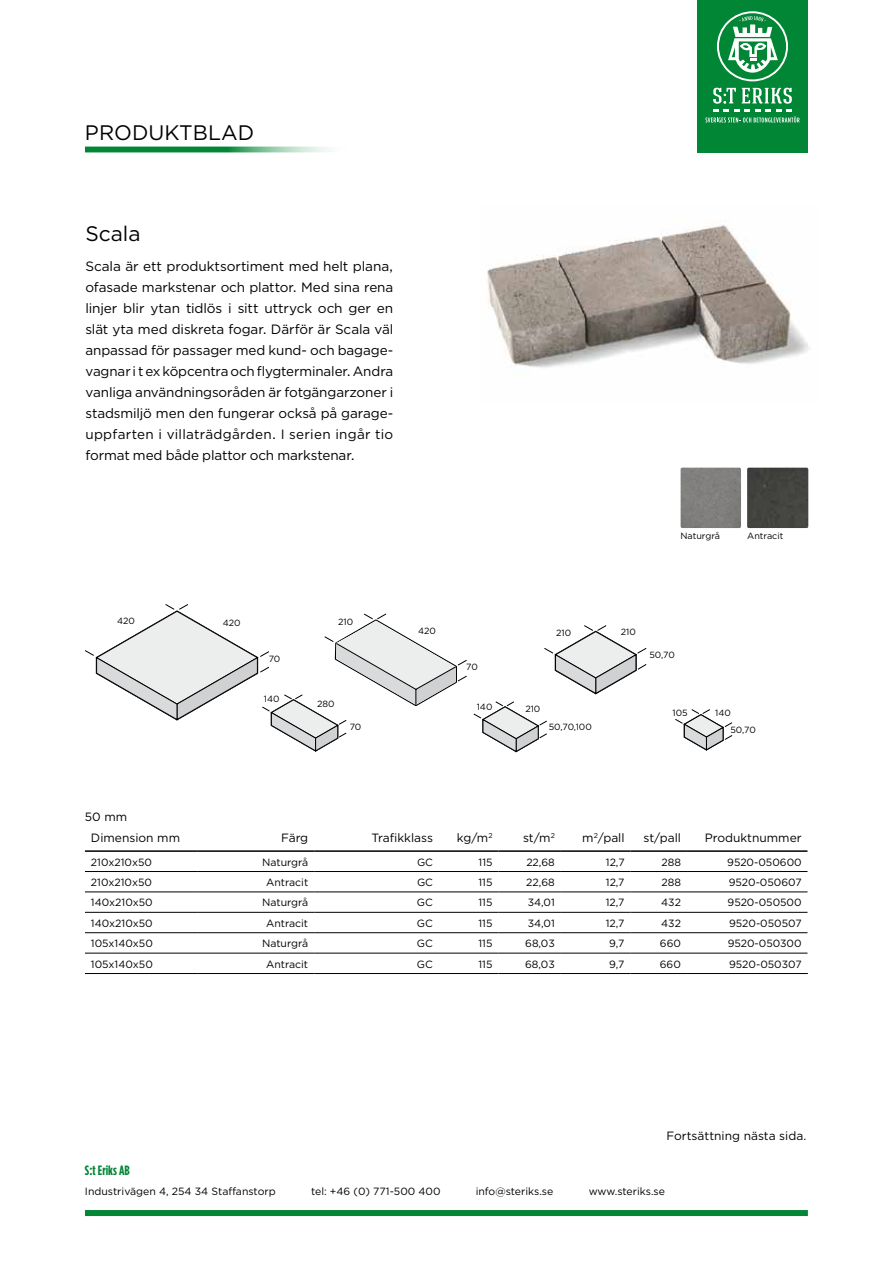
<style>
.page{position:relative;width:893px;height:1263px;background:#fff}
.page>*{position:absolute;margin:0;border:0;box-sizing:border-box;transform-origin:0 0}
.t1{font:21px "Gotham";color:#000}
.t2{font:13.5px/21px "Gotham";letter-spacing:-.005em;color:#000;text-align:justify}
.t3{font:700 13.5px "Gotham Condensed";color:#008635}
.t4{font:12px "Gotham";color:#000}
.t5{font:10.5px "Gotham";color:#000}
.t6{font:9px "Gotham";color:#000}
</style>
<div class="page">
<img style="left:487px;top:225px;width:322px;height:143px">
<svg style="left:544px;top:625px;width:103px;height:69px"></svg>
<div style="left:681px;top:468px;width:60px;height:60px;background:#807f7d"></div>
<div style="left:747px;top:468px;width:61px;height:60px;background:#43443f"></div>
<svg style="left:85px;top:604px;width:382px;height:148px"></svg>
<svg style="left:473px;top:701px;width:74px;height:51px"></svg>
<svg style="left:675px;top:709px;width:57px;height:41px"></svg>
<hr style="left:85px;top:850px;width:112px;height:2px;background:#000">
<hr style="left:197px;top:850px;width:117px;height:2px;background:#000">
<hr style="left:314px;top:850px;width:125px;height:2px;background:#000">
<hr style="left:439px;top:850px;width:59px;height:2px;background:#000">
<hr style="left:498px;top:850px;width:63px;height:2px;background:#000">
<hr style="left:561px;top:850px;width:70px;height:2px;background:#000">
<hr style="left:631px;top:850px;width:56px;height:2px;background:#000">
<hr style="left:687px;top:850px;width:120px;height:2px;background:#000">
<hr style="left:85px;top:871px;width:112px;height:1px;background:#000">
<hr style="left:197px;top:871px;width:117px;height:1px;background:#000">
<hr style="left:314px;top:871px;width:125px;height:1px;background:#000">
<hr style="left:439px;top:871px;width:59px;height:1px;background:#000">
<hr style="left:498px;top:871px;width:63px;height:1px;background:#000">
<hr style="left:561px;top:871px;width:70px;height:1px;background:#000">
<hr style="left:631px;top:871px;width:56px;height:1px;background:#000">
<hr style="left:687px;top:871px;width:120px;height:1px;background:#000">
<hr style="left:85px;top:892px;width:112px;height:1px;background:#000">
<hr style="left:197px;top:892px;width:117px;height:1px;background:#000">
<hr style="left:314px;top:892px;width:125px;height:1px;background:#000">
<hr style="left:439px;top:892px;width:59px;height:1px;background:#000">
<hr style="left:498px;top:892px;width:63px;height:1px;background:#000">
<hr style="left:561px;top:892px;width:70px;height:1px;background:#000">
<hr style="left:631px;top:892px;width:56px;height:1px;background:#000">
<hr style="left:687px;top:892px;width:120px;height:1px;background:#000">
<hr style="left:85px;top:912px;width:112px;height:1px;background:#000">
<hr style="left:197px;top:912px;width:117px;height:1px;background:#000">
<hr style="left:314px;top:912px;width:125px;height:1px;background:#000">
<hr style="left:439px;top:912px;width:59px;height:1px;background:#000">
<hr style="left:498px;top:912px;width:63px;height:1px;background:#000">
<hr style="left:561px;top:912px;width:70px;height:1px;background:#000">
<hr style="left:631px;top:912px;width:56px;height:1px;background:#000">
<hr style="left:687px;top:912px;width:120px;height:1px;background:#000">
<hr style="left:85px;top:932px;width:112px;height:1px;background:#000">
<hr style="left:197px;top:932px;width:117px;height:1px;background:#000">
<hr style="left:314px;top:932px;width:125px;height:1px;background:#000">
<hr style="left:439px;top:932px;width:59px;height:1px;background:#000">
<hr style="left:498px;top:932px;width:63px;height:1px;background:#000">
<hr style="left:561px;top:932px;width:70px;height:1px;background:#000">
<hr style="left:631px;top:932px;width:56px;height:1px;background:#000">
<hr style="left:687px;top:932px;width:120px;height:1px;background:#000">
<hr style="left:85px;top:953px;width:112px;height:1px;background:#000">
<hr style="left:197px;top:953px;width:117px;height:1px;background:#000">
<hr style="left:314px;top:953px;width:125px;height:1px;background:#000">
<hr style="left:439px;top:953px;width:59px;height:1px;background:#000">
<hr style="left:498px;top:953px;width:63px;height:1px;background:#000">
<hr style="left:561px;top:953px;width:70px;height:1px;background:#000">
<hr style="left:631px;top:953px;width:56px;height:1px;background:#000">
<hr style="left:687px;top:953px;width:120px;height:1px;background:#000">
<hr style="left:85px;top:973px;width:112px;height:1px;background:#000">
<hr style="left:197px;top:973px;width:117px;height:1px;background:#000">
<hr style="left:314px;top:973px;width:125px;height:1px;background:#000">
<hr style="left:439px;top:973px;width:59px;height:1px;background:#000">
<hr style="left:498px;top:973px;width:63px;height:1px;background:#000">
<hr style="left:561px;top:973px;width:70px;height:1px;background:#000">
<hr style="left:631px;top:973px;width:56px;height:1px;background:#000">
<hr style="left:687px;top:973px;width:121px;height:1px;background:#000">
<div style="left:85px;top:1210px;width:723px;height:6px;background:#008635"></div>
<div style="left:697px;top:0;width:111px;height:152px;background:#008635"></div>
<svg style="left:705px;top:88px;width:95px;height:34px"></svg>
<svg style="left:717px;top:11px;width:71px;height:70px"></svg>
<svg style="left:85px;top:146px;width:244px;height:6px"></svg>
<h1 class="t1" style="left:85px;top:119px;width:171px">PRODUKTBLAD</h1>
<h1 class="t1" style="left:85px;top:220px;width:57px">Scala</h1>
<p class="t2" style="left:85px;top:256px;width:309px">Scala är ett produktsortiment med helt plana, ofasade markstenar och plattor. Med sina rena linjer blir ytan tidlös i sitt uttryck och ger en slät yta med diskreta fogar. Därför är Scala väl anpassad för passager med kund- och bagage&shy;vagnar i t ex köpcentra och flygterminaler. Andra vanliga användningsoråden är fotgängarzoner i stadsmiljö men den fungerar också på garage&shy;uppfarten i villaträdgården. I serien ingår tio format med både plattor och markstenar.</p>
<p class="t6" style="left:117px;top:615px;width:19px">420</p>
<p class="t6" style="left:223px;top:617px;width:19px">420</p>
<p class="t6" style="left:269px;top:653px;width:13px">70</p>
<p class="t6" style="left:264px;top:693px;width:17px">140</p>
<p class="t4" style="left:85px;top:809px;width:44px">50 mm</p>
<p class="t6" style="left:338px;top:616px;width:17px">210</p>
<p class="t6" style="left:317px;top:698px;width:19px">280</p>
<p class="t6" style="left:350px;top:721px;width:13px">70</p>
<p class="t6" style="left:418px;top:625px;width:19px">420</p>
<p class="t6" style="left:680px;top:530px;width:41px">Naturgrå</p>
<p class="t6" style="left:747px;top:530px;width:38px">Antracit</p>
<p class="t6" style="left:466px;top:661px;width:13px">70</p>
<p class="t6" style="left:556px;top:627px;width:17px">210</p>
<p class="t6" style="left:621px;top:626px;width:17px">210</p>
<p class="t6" style="left:477px;top:701px;width:17px">140</p>
<p class="t6" style="left:525px;top:703px;width:17px">210</p>
<p class="t6" style="left:549px;top:721px;width:45px">50,70,100</p>
<p class="t6" style="left:649px;top:649px;width:27px">50,70</p>
<p class="t6" style="left:673px;top:707px;width:17px">105</p>
<p class="t6" style="left:715px;top:707px;width:17px">140</p>
<p class="t6" style="left:730px;top:724px;width:27px">50,70</p>
<p class="t4" style="left:91px;top:830px;width:91px">Dimension mm</p>
<p class="t4" style="left:281px;top:830px;width:29px">Färg</p>
<p class="t4" style="left:372px;top:830px;width:63px">Trafikklass</p>
<p class="t4" style="left:457px;top:830px;width:37px">kg/m<sup>2</sup></p>
<p class="t4" style="left:523px;top:830px;width:33px">st/m<sup>2</sup></p>
<p class="t4" style="left:582px;top:830px;width:44px">m<sup>2</sup>/pall</p>
<p class="t4" style="left:644px;top:830px;width:39px">st/pall</p>
<p class="t4" style="left:705px;top:830px;width:98px">Produktnummer</p>
<p class="t5" style="left:91px;top:855px;width:63px">210x210x50</p>
<p class="t5" style="left:262px;top:855px;width:48px">Naturgrå</p>
<p class="t5" style="left:417px;top:855px;width:17px">GC</p>
<p class="t5" style="left:479px;top:855px;width:15px">115</p>
<p class="t5" style="left:526px;top:855px;width:30px">22,68</p>
<p class="t5" style="left:606px;top:855px;width:20px">12,7</p>
<p class="t5" style="left:661px;top:855px;width:21px">288</p>
<p class="t5" style="left:727px;top:855px;width:76px">9520-050600</p>
<p class="t5" style="left:91px;top:875px;width:63px">210x210x50</p>
<p class="t5" style="left:266px;top:875px;width:44px">Antracit</p>
<p class="t5" style="left:417px;top:875px;width:17px">GC</p>
<p class="t5" style="left:479px;top:875px;width:15px">115</p>
<p class="t5" style="left:526px;top:875px;width:30px">22,68</p>
<p class="t5" style="left:606px;top:875px;width:20px">12,7</p>
<p class="t5" style="left:661px;top:875px;width:21px">288</p>
<p class="t5" style="left:729px;top:875px;width:74px">9520-050607</p>
<p class="t5" style="left:91px;top:896px;width:63px">140x210x50</p>
<p class="t5" style="left:262px;top:896px;width:48px">Naturgrå</p>
<p class="t5" style="left:417px;top:896px;width:17px">GC</p>
<p class="t5" style="left:479px;top:896px;width:15px">115</p>
<p class="t5" style="left:528px;top:896px;width:29px">34,01</p>
<p class="t5" style="left:606px;top:896px;width:20px">12,7</p>
<p class="t5" style="left:661px;top:896px;width:21px">432</p>
<p class="t5" style="left:728px;top:896px;width:76px">9520-050500</p>
<p class="t5" style="left:91px;top:916px;width:63px">140x210x50</p>
<p class="t5" style="left:266px;top:916px;width:44px">Antracit</p>
<p class="t5" style="left:417px;top:916px;width:17px">GC</p>
<p class="t5" style="left:478px;top:916px;width:15px">115</p>
<p class="t5" style="left:528px;top:916px;width:29px">34,01</p>
<p class="t5" style="left:606px;top:916px;width:20px">12,7</p>
<p class="t5" style="left:661px;top:916px;width:21px">432</p>
<p class="t5" style="left:729px;top:916px;width:74px">9520-050507</p>
<p class="t5" style="left:91px;top:937px;width:63px">105x140x50</p>
<p class="t5" style="left:262px;top:937px;width:48px">Naturgrå</p>
<p class="t5" style="left:417px;top:937px;width:17px">GC</p>
<p class="t5" style="left:478px;top:937px;width:15px">115</p>
<p class="t5" style="left:525px;top:937px;width:31px">68,03</p>
<p class="t5" style="left:609px;top:937px;width:17px">9,7</p>
<p class="t5" style="left:660px;top:937px;width:23px">660</p>
<p class="t5" style="left:728px;top:937px;width:75px">9520-050300</p>
<p class="t5" style="left:91px;top:957px;width:63px">105x140x50</p>
<p class="t5" style="left:266px;top:957px;width:44px">Antracit</p>
<p class="t5" style="left:417px;top:957px;width:17px">GC</p>
<p class="t5" style="left:478px;top:957px;width:15px">115</p>
<p class="t5" style="left:525px;top:957px;width:31px">68,03</p>
<p class="t5" style="left:609px;top:957px;width:17px">9,7</p>
<p class="t5" style="left:660px;top:957px;width:23px">660</p>
<p class="t5" style="left:729px;top:957px;width:74px">9520-050307</p>
<p class="t4" style="left:666px;top:1128px;width:141px">Fortsättning nästa sida.</p>
<p class="t3" style="left:85px;top:1162px;width:46px">S:t Eriks AB</p>
<p class="t5" style="left:85px;top:1184px;width:192px">Industrivägen 4, 254 34 Staffanstorp</p>
<p class="t5" style="left:311px;top:1184px;width:131px">tel: +46 (0) 771-500 400</p>
<p class="t5" style="left:476px;top:1184px;width:79px">info@steriks.se</p>
<p class="t5" style="left:589px;top:1184px;width:78px">www.steriks.se</p>
</div>
